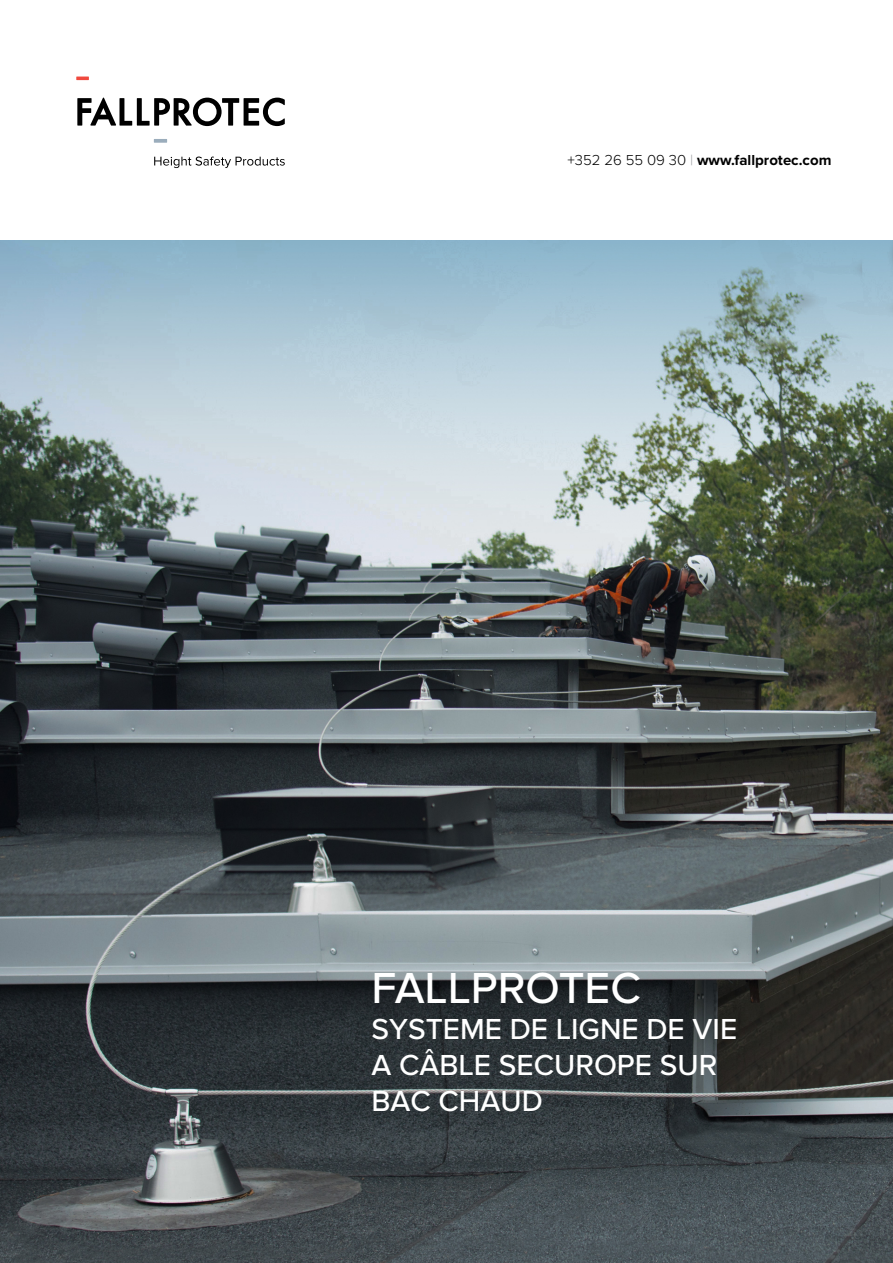
<style>
.page{position:relative;width:893px;height:1263px;background:#fff}
.page>*{position:absolute;margin:0;border:0;box-sizing:border-box;transform-origin:0 0}
.t1{font:500 45px "Proxima Nova";color:#fff}
.t2{font:500 30px/36px "Proxima Nova";color:#fff}
.t3{font:700 15px "Proxima Nova";color:#000}
.s1{font-weight:300}
.s2{font-weight:300;color:#999b9e}
</style>
<div class="page">
<img style="left:0;top:240px;width:893px;height:1023px">
<svg style="left:154px;top:139px;width:13px;height:4px"></svg>
<svg style="left:154px;top:157px;width:131px;height:11px"></svg>
<svg style="left:77px;top:98px;width:208px;height:28px"></svg>
<svg style="left:76px;top:77px;width:13px;height:3px"></svg>
<p class="t3" style="left:567px;top:152px;width:265px"><span class="s1">+352 26 55 09 30</span> <span class="s2">|</span> www.fallprotec.com</p>
<h1 class="t1" style="left:371px;top:962px;width:271px">FALLPROTEC</h1>
<p class="t2" style="left:371px;top:1011px;width:367px">SYSTEME DE LIGNE DE VIE<br>A CÂBLE SECUROPE SUR<br>BAC CHAUD</p>
</div>
